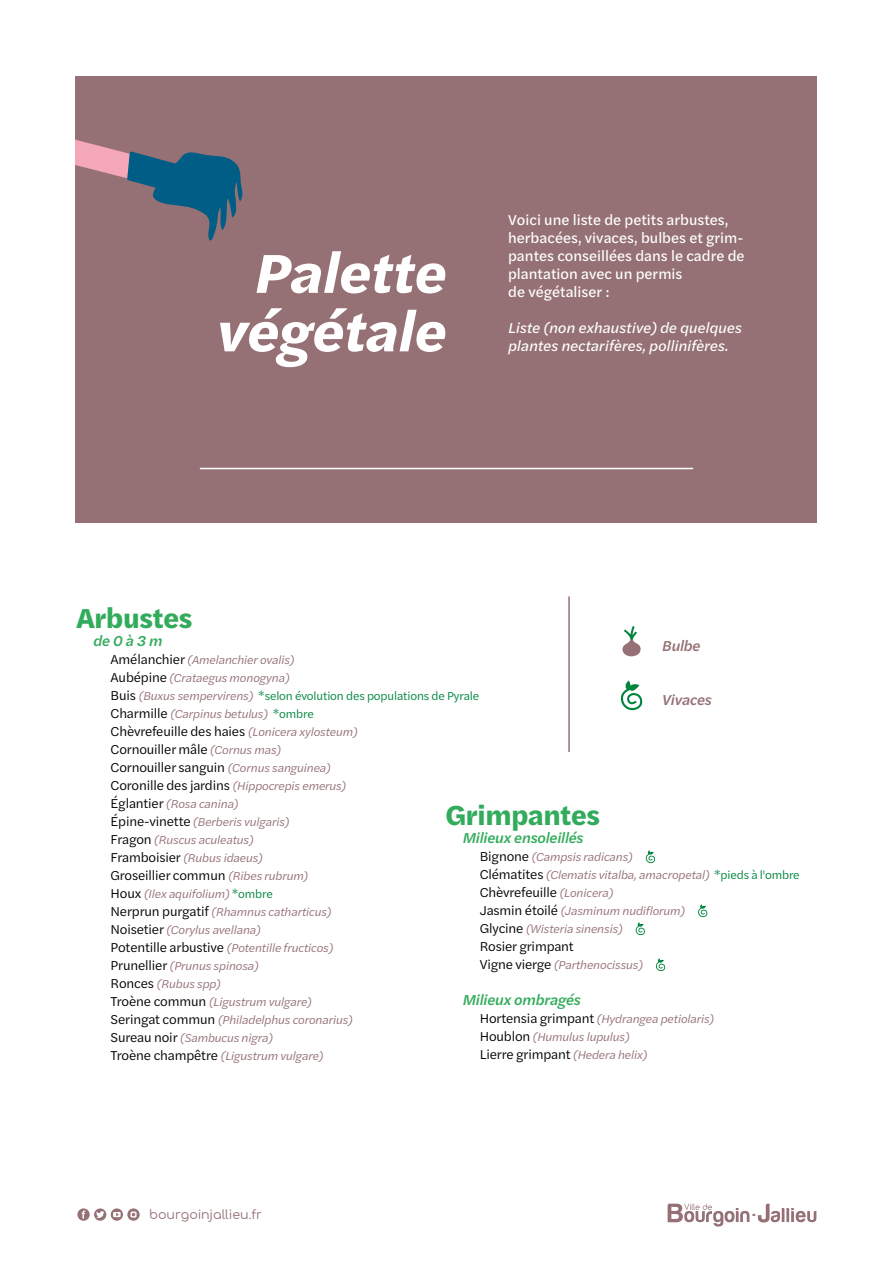
<style>
.page{position:relative;width:893px;height:1263px;background:#fff}
.page>*{position:absolute;margin:0;border:0;box-sizing:border-box;transform-origin:0 0}
.t1{font:italic 700 57px/58.5px "Halyard Text";color:#fff;text-align:right}
.t2{font:700 28.5px "Halyard Text";letter-spacing:-.01em;color:#32ac5c}
.t3{font:15px/18px "Halyard Text";color:#fff}
.t4{font:italic 15px/18px "Halyard Text";color:#fff}
.t5{font:italic 500 15px "Halyard Text";letter-spacing:-.01em;color:#32ac5c}
.t6{font:italic 500 15px "Halyard Text";letter-spacing:-.01em;color:#957074}
.t7{font:13.5px/18px "Halyard Text";letter-spacing:-.01em;color:#000}
.t8{font:12.6px "Comfortaa";color:#957074}
.t9{font:italic 12px/18px "Halyard Text";letter-spacing:-.01em;color:#957074}
.s1{font-style:normal;font-size:13.5px;color:#000}
.s2{font-style:normal;color:#00853e}
.s3{font-style:italic;font-size:12px;color:#957074}
</style>
<div class="page">
<div style="left:75px;top:77px;width:741px;height:446px;background:#957074"></div>
<svg style="left:645px;top:850px;width:10px;height:13px"></svg>
<svg style="left:698px;top:904px;width:10px;height:13px"></svg>
<svg style="left:635px;top:922px;width:10px;height:13px"></svg>
<svg style="left:655px;top:958px;width:10px;height:13px"></svg>
<svg style="left:75px;top:139px;width:168px;height:102px"></svg>
<hr style="left:200px;top:468px;width:493px;height:1px;background:#fff">
<svg style="left:620px;top:680px;width:23px;height:30px"></svg>
<svg style="left:622px;top:626px;width:19px;height:30px"></svg>
<hr style="left:568px;top:596px;width:2px;height:156px;background:#957074">
<svg style="left:668px;top:1203px;width:148px;height:23px"></svg>
<svg style="left:77px;top:1208px;width:63px;height:13px"></svg>
<h1 class="t1" style="left:218px;top:240px;width:230px">Palette végétale</h1>
<p class="t3" style="left:508px;top:210px;width:238px">Voici une liste de petits arbustes, herbacées, vivaces, bulbes et grim&shy;pantes conseillées dans le cadre de plantation avec un permis<br>de végétaliser :</p>
<p class="t4" style="left:508px;top:318px;width:235px">Liste (non exhaustive) de quelques plantes nectarifères, pollinifères.</p>
<h2 class="t2" style="left:77px;top:597px;width:117px">Arbustes</h2>
<p class="t5" style="left:94px;top:630px;width:71px">de 0 à 3 m</p>
<p class="t9" style="left:111px;top:651px;width:370px"><span class="s1">Amélanchier</span> (Amelanchier ovalis)<br><span class="s1">Aubépine</span> (Crataegus monogyna)<br><span class="s1">Buis</span> (Buxus sempervirens) <span class="s2">*selon évolution des populations de Pyrale </span><span class="s1">Charmille</span> (Carpinus betulus) <span class="s2">*ombre</span></p>
<p class="t7" style="left:111px;top:722px;width:248px">Chèvrefeuille des haies <span class="s3">(Lonicera xylosteum)<br></span>Cornouiller mâle <span class="s3">(Cornus mas)<br></span>Cornouiller sanguin <span class="s3">(Cornus sanguinea)<br></span>Coronille des jardins <span class="s3">(Hippocrepis emerus)</span></p>
<p class="t9" style="left:111px;top:795px;width:180px"><span class="s1">Églantier</span> (Rosa canina)<br><span class="s1">Épine-vinette</span> (Berberis vulgaris)<br><span class="s1">Fragon</span> (Ruscus aculeatus)<br><span class="s1">Framboisier</span> (Rubus idaeus)</p>
<p class="t7" style="left:111px;top:866px;width:199px">Groseillier commun <span class="s3">(Ribes rubrum)</span></p>
<p class="t9" style="left:111px;top:885px;width:244px"><span class="s1">Houx</span> (Ilex aquifolium) <span class="s2">*ombre<br></span><span class="s1">Nerprun purgatif</span> (Rhamnus catharticus)<br><span class="s1">Noisetier</span> (Corylus avellana)<br><span class="s1">Potentille arbustive</span> (Potentille fructicos)<br><span class="s1">Prunellier</span> (Prunus spinosa)<br><span class="s1">Ronces</span> (Rubus spp)<br><span class="s1">Troène commun</span> (Ligustrum vulgare)<br><span class="s1">Seringat commun</span> (Philadelphus coronarius)<br><span class="s1">Sureau noir</span> (Sambucus nigra)<br><span class="s1">Troène champêtre</span> (Ligustrum vulgare)</p>
<p class="t6" style="left:662px;top:635px;width:40px">Bulbe</p>
<p class="t6" style="left:662px;top:689px;width:51px">Vivaces</p>
<h2 class="t2" style="left:446px;top:793px;width:156px">Grimpantes</h2>
<p class="t5" style="left:463px;top:827px;width:122px">Milieux ensoleillés</p>
<p class="t9" style="left:480px;top:847px;width:321px"><span class="s1">Bignone</span> (Campsis radicans)<br><span class="s1">Clématites</span> (Clematis vitalba, amacropetal) <span class="s2">*pieds à l'ombre</span></p>
<p class="t7" style="left:480px;top:883px;width:135px">Chèvrefeuille <span class="s3">(Lonicera)</span></p>
<p class="t9" style="left:480px;top:901px;width:207px"><span class="s1">Jasmin étoilé</span> (Jasminum nudiflorum)<br><span class="s1">Glycine</span> (Wisteria sinensis)</p>
<p class="t7" style="left:480px;top:937px;width:96px">Rosier grimpant</p>
<p class="t9" style="left:480px;top:955px;width:164px"><span class="s1">Vigne vierge</span> (Parthenocissus)</p>
<p class="t5" style="left:463px;top:989px;width:120px">Milieux ombragés</p>
<p class="t9" style="left:480px;top:1009px;width:236px"><span class="s1">Hortensia grimpant</span> (Hydrangea petiolaris)<br><span class="s1">Houblon</span> (Humulus lupulus)</p>
<p class="t7" style="left:480px;top:1045px;width:169px">Lierre grimpant <span class="s3">(Hedera helix)</span></p>
<p class="t8" style="left:149px;top:1203px;width:114px">bourgoinjallieu.fr</p>
</div>
